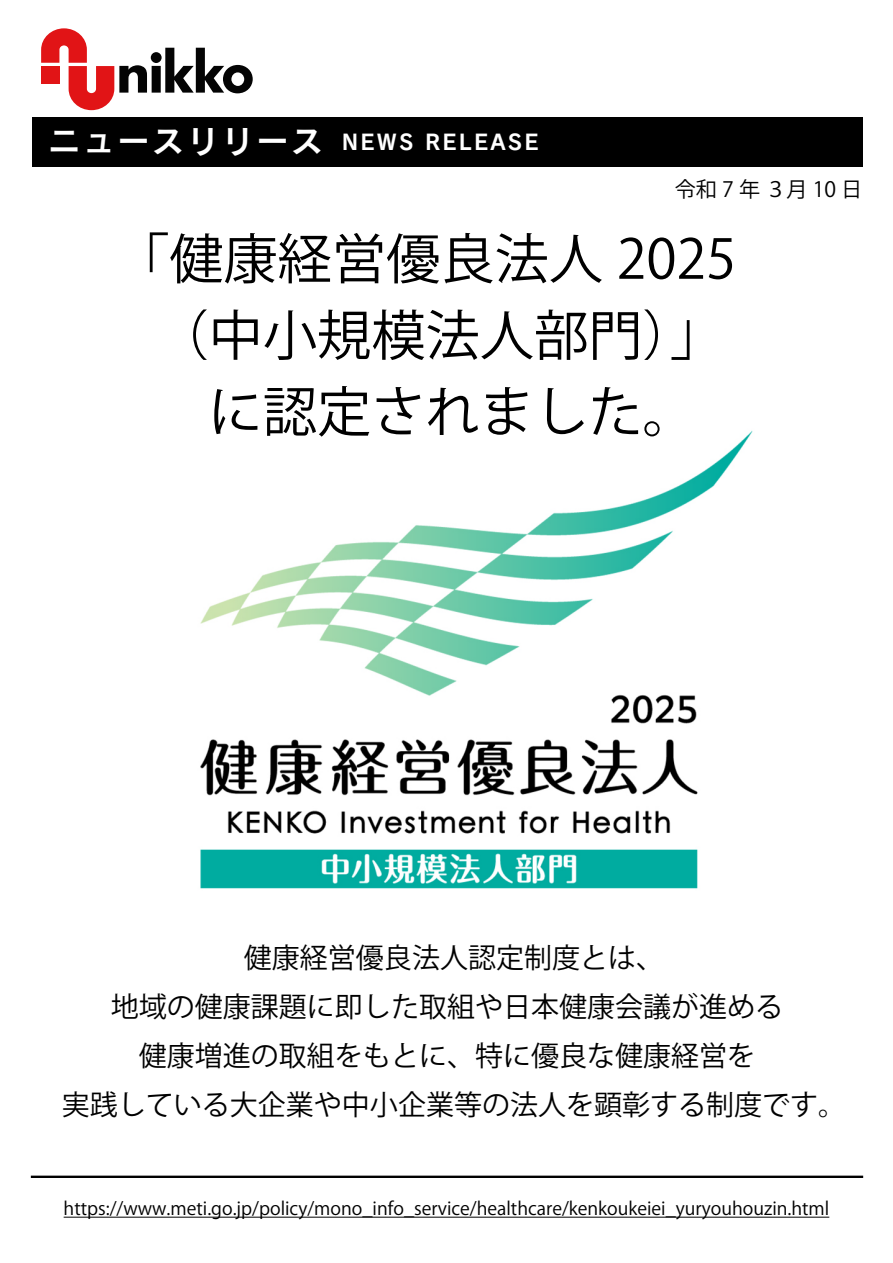
<style>
.page{position:relative;width:893px;height:1263px;background:#fff}
.page>*{position:absolute;margin:0;border:0;box-sizing:border-box;transform-origin:0 0}
.t1{font:54.3px "Koz Go Pr 6 N";color:#000}
.t2{font:28.05px/49.1px "Koz Go Pr 6 N";color:#000;text-align:center}
.t3{font:21.15px "Koz Go Pr 6 N";letter-spacing:.25em;color:#000}
.t4{font:21px "Rodin Pro B";letter-spacing:.1em;color:#fff}
.t5{font:18px "Koz Go Pr 6 N";color:#000}
.s1{font-size:31.65px}
</style>
<div class="page">
<img style="left:200px;top:430px;width:553px;height:459px">
<svg style="left:41px;top:28px;width:212px;height:82px"></svg>
<div style="left:41px;top:66px;width:18px;height:17px;background:#e11416"></div>
<div style="left:32px;top:117px;width:830px;height:49px;background:#000"></div>
<hr style="left:64px;top:1217px;width:765px;height:1px;background:#000">
<div style="left:31px;top:1175px;width:832px;height:3px;background:#000;border:2px solid #000"></div>
<p class="t4" style="left:48px;top:128px;width:492px"><span class="s1">ニュースリリース</span> NEWS RELEASE</p>
<p class="t3" style="left:675px;top:177px;width:189px">令和7年 ３月10日</p>
<h1 class="t1" style="left:115px;top:228px;width:623px">「健康経営優良法人 2025</h1>
<h1 class="t1" style="left:154px;top:305px;width:571px">（中小規模法人部門）」</h1>
<h1 class="t1" style="left:209px;top:381px;width:490px">に認定されました。</h1>
<p class="t2" style="left:62px;top:934px;width:786px">健康経営優良法人認定制度とは、<br>地域の健康課題に即した取組や日本健康会議が進める<br>健康増進の取組をもとに、特に優良な健康経営を<br>実践している大企業や中小企業等の法人を顕彰する制度です。</p>
<p class="t5" style="left:64px;top:1198px;width:767px">https://www.meti.go.jp/policy/mono_info_service/healthcare/kenkoukeiei_yuryouhouzin.html</p>
</div>
